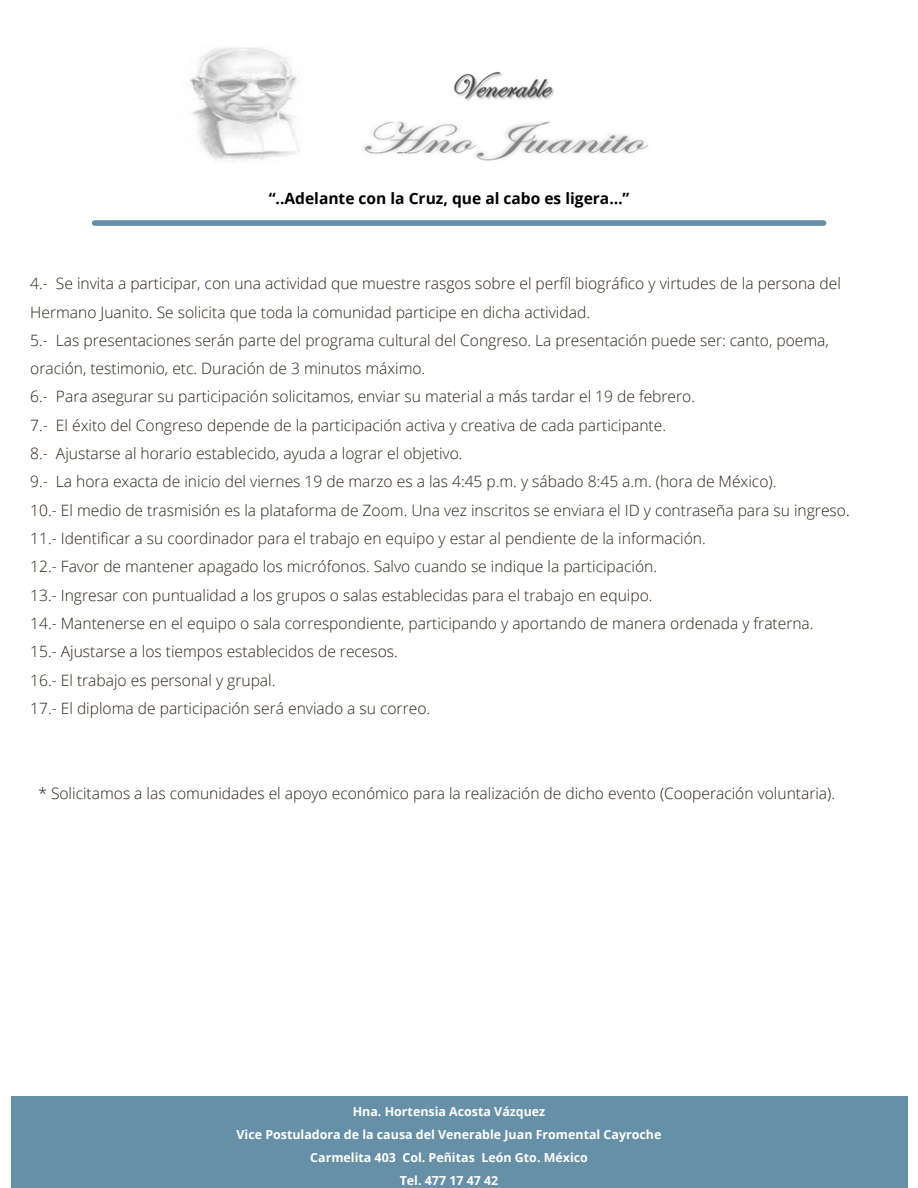
<style>
.page{position:relative;width:918px;height:1188px;background:#fff}
.page>*{position:absolute;margin:0;border:0;box-sizing:border-box;transform-origin:0 0}
.t1{font:300 15.6px/28.3px "Open Sans";color:#292318}
.t2{font:700 15.6px "Open Sans";color:#000}
.t3{font:700 12.45px "Open Sans";color:#fff}
</style>
<div class="page">
<div style="left:11px;top:1096px;width:896px;height:92px;background:#6590a7"></div>
<div style="left:95px;top:220px;width:729px;height:6px;background:#6590a7"></div>
<img style="left:189px;top:47px;width:460px;height:115px">
<p class="t2" style="left:269px;top:187px;width:362px">“..Adelante con la Cruz, que al cabo es ligera…”</p>
<p class="t1" style="left:30px;top:269px;width:812px">4.- Se invita a participar, con una actividad que muestre rasgos sobre el perfíl biográfico y virtudes de la persona del<br>Hermano Juanito. Se solicita que toda la comunidad participe en dicha actividad.</p>
<p class="t1" style="left:30px;top:326px;width:800px">5.- Las presentaciones serán parte del programa cultural del Congreso. La presentación puede ser: canto, poema, oración, testimonio, etc. Duración de 3 minutos máximo.</p>
<p class="t1" style="left:30px;top:382px;width:666px">6.- Para asegurar su participación solicitamos, enviar su material a más tardar el 19 de febrero.</p>
<p class="t1" style="left:30px;top:411px;width:637px">7.- El éxito del Congreso depende de la participación activa y creativa de cada participante.</p>
<p class="t1" style="left:30px;top:439px;width:434px">8.- Ajustarse al horario establecido, ayuda a lograr el objetivo.</p>
<p class="t1" style="left:30px;top:467px;width:748px">9.- La hora exacta de inicio del viernes 19 de marzo es a las 4:45 p.m. y sábado 8:45 a.m. (hora de México).</p>
<p class="t1" style="left:30px;top:495px;width:821px">10.- El medio de trasmisión es la plataforma de Zoom. Una vez inscritos se enviara el ID y contraseña para su ingreso.</p>
<p class="t1" style="left:30px;top:524px;width:677px">11.- Identificar a su coordinador para el trabajo en equipo y estar al pendiente de la información.</p>
<p class="t1" style="left:30px;top:552px;width:628px">12.- Favor de mantener apagado los micrófonos. Salvo cuando se indique la participación.</p>
<p class="t1" style="left:30px;top:580px;width:624px">13.- Ingresar con puntualidad a los grupos o salas establecidas para el trabajo en equipo.</p>
<p class="t1" style="left:30px;top:609px;width:785px">14.- Mantenerse en el equipo o sala correspondiente, participando y aportando de manera ordenada y fraterna.</p>
<p class="t1" style="left:30px;top:637px;width:369px">15.- Ajustarse a los tiempos establecidos de recesos.</p>
<p class="t1" style="left:30px;top:665px;width:247px">16.- El trabajo es personal y grupal.</p>
<p class="t1" style="left:30px;top:694px;width:401px">17.- El diploma de participación será enviado a su correo.</p>
<p class="t1" style="left:38px;top:779px;width:798px">* Solicitamos a las comunidades el apoyo económico para la realización de dicho evento (Cooperación voluntaria).</p>
<p class="t3" style="left:353px;top:1103px;width:194px">Hna. Hortensia Acosta Vázquez</p>
<p class="t3" style="left:237px;top:1126px;width:426px">Vice Postuladora de la causa del Venerable Juan Fromental Cayroche</p>
<p class="t3" style="left:310px;top:1149px;width:279px">Carmelita 403 Col. Peñitas León Gto. México</p>
<p class="t3" style="left:400px;top:1171px;width:100px">Tel. 477 17 47 42</p>
</div>
